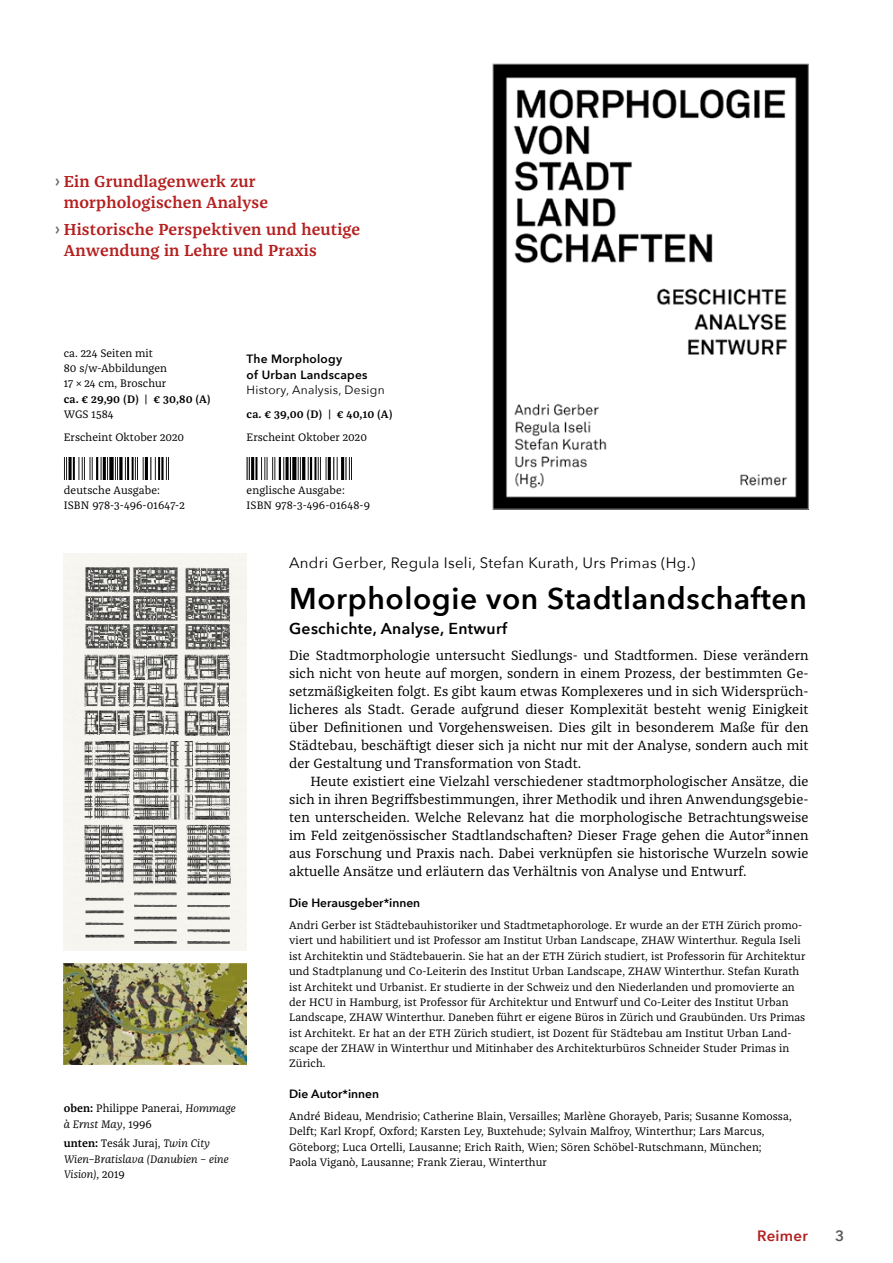
<style>
.page{position:relative;width:893px;height:1263px;background:#fff}
.page>*{position:absolute;margin:0;border:0;box-sizing:border-box;transform-origin:0 0}
.t1{font:600 30px "Avenir Next";letter-spacing:.02em;color:#000}
.t2{font:600 16.5px/21px "Franziska Pro";letter-spacing:.01em;color:#b51f1f}
.t3{font:600 15.75px "Avenir Next";letter-spacing:.02em;color:#000}
.t4{font:15px "Avenir Next";letter-spacing:.02em;color:#000}
.t5{font:600 15px "Avenir Next";letter-spacing:.02em;color:#b51f1f}
.t6{font:600 15px "Avenir Next";color:#575756}
.t7{font:13.8px/18px "Franziska Pro";letter-spacing:.005em;color:#000;text-align:justify}
.t8{font:600 12px "Avenir Next";color:#000}
.t9{font:600 12px/15.3px "Avenir Next";letter-spacing:.02em;color:#000}
.t10{font:12px "Avenir Next";letter-spacing:.02em;color:#000}
.t11{font:11.25px/15.5px "Franziska Pro";letter-spacing:.01em;color:#000}
.t12{font:italic 11.25px/15.5px "Franziska Pro";letter-spacing:.005em;color:#000}
.t13{font:600 11.25px "Franziska Pro";letter-spacing:.005em;color:#000}
.s1{font-family:"Avenir Next";color:#706f6f}
.s2{font-weight:600}
.s3{font-style:italic}
.s4{font-weight:600;font-style:normal}
.s5{font-style:normal}
</style>
<div class="page">
<img style="left:495px;top:66px;width:311px;height:441px">
<img style="left:64px;top:458px;width:105px;height:21px">
<img style="left:246px;top:458px;width:106px;height:21px">
<img style="left:64px;top:553px;width:183px;height:397px">
<img style="left:64px;top:963px;width:182px;height:101px">
<h2 class="t2" style="left:64px;top:170px;width:206px;text-indent:-8px"><span class="s1">›</span> Ein Grundlagenwerk zur morphologischen Analyse</h2>
<h2 class="t2" style="left:64px;top:219px;width:298px;text-indent:-8px"><span class="s1">›</span> Historische Perspektiven und heutige<br>Anwendung in Lehre und Praxis</h2>
<p class="t11" style="left:64px;top:345px;width:105px">ca. 224 Seiten mit<br>80 s/w-Abbildungen<br>17 × 24 cm, Broschur</p>
<p class="t13" style="left:64px;top:392px;width:149px">ca. € 29,90 (D) | € 30,80 (A)</p>
<p class="t11" style="left:64px;top:403px;width:122px;line-height:23.1px">WGS 1584<br>Erscheint Oktober 2020</p>
<p class="t9" style="left:247px;top:351px;width:122px">The Morphology<br>of Urban Landscapes</p>
<p class="t10" style="left:247px;top:380px;width:140px">History, Analysis, Design</p>
<p class="t13" style="left:247px;top:407px;width:147px">ca. € 39,00 (D) | € 40,10 (A)</p>
<p class="t11" style="left:247px;top:430px;width:122px">Erscheint Oktober 2020</p>
<p class="t11" style="left:64px;top:482px;width:122px">deutsche Ausgabe:<br>ISBN 978-3-496-01647-2</p>
<p class="t11" style="left:247px;top:482px;width:125px">englische Ausgabe:<br>ISBN 978-3-496-01648-9</p>
<p class="t11" style="left:64px;top:1100px;width:173px"><span class="s2">oben:</span> Philippe Panerai, <span class="s3">Hommage à Ernst May</span>, 1996</p>
<p class="t12" style="left:64px;top:1135px;width:166px"><span class="s4">unten:</span> <span class="s5">Tesák Juraj,</span> Twin City<br>Wien–Bratislava (Danubien – eine<br>Vision)<span class="s5">, 2019</span></p>
<h3 class="t4" style="left:289px;top:550px;width:408px">Andri Gerber, Regula Iseli, Stefan Kurath, Urs Primas (Hg.)</h3>
<h1 class="t1" style="left:289px;top:572px;width:519px">Morphologie von Stadtlandschaften</h1>
<h3 class="t3" style="left:289px;top:615px;width:220px">Geschichte, Analyse, Entwurf</h3>
<p class="t7" style="left:289px;top:647px;width:521px">Die Stadtmorphologie untersucht Siedlungs- und Stadtformen. Diese verändern sich nicht von heute auf morgen, sondern in einem Prozess, der bestimmten Ge&shy;setzmäßigkeiten folgt. Es gibt kaum etwas Komplexeres und in sich Widersprüch&shy;licheres als Stadt. Gerade aufgrund dieser Komplexität besteht wenig Einigkeit über Definitionen und Vorgehensweisen. Dies gilt in besonderem Maße für den Städtebau, beschäftigt dieser sich ja nicht nur mit der Analyse, sondern auch mit der Gestaltung und Transformation von Stadt.</p>
<p class="t7" style="left:289px;top:773px;width:521px;text-indent:21px">Heute existiert eine Vielzahl verschiedener stadtmorphologischer Ansätze, die sich in ihren Begriffsbestimmungen, ihrer Methodik und ihren Anwendungsgebie&shy;ten unterscheiden. Welche Relevanz hat die morphologische Betrachtungsweise im Feld zeitgenössischer Stadtlandschaften? Dieser Frage gehen die Autor*innen aus Forschung und Praxis nach. Dabei verknüpfen sie historische Wurzeln sowie aktuelle Ansätze und erläutern das Verhältnis von Analyse und Entwurf.</p>
<p class="t8" style="left:289px;top:893px;width:133px">Die Herausgeber*innen</p>
<p class="t11" style="left:289px;top:917px;width:518px">Andri Gerber ist Städtebauhistoriker und Stadtmetaphorologe. Er wurde an der ETH Zürich promo&shy;viert und habilitiert und ist Professor am Institut Urban Landscape, ZHAW Winterthur. Regula Iseli ist Architektin und Städtebauerin. Sie hat an der ETH Zürich studiert, ist Professorin für Architektur und Stadtplanung und Co-Leiterin des Institut Urban Landscape, ZHAW Winterthur. Stefan Kurath ist Architekt und Urbanist. Er studierte in der Schweiz und den Niederlanden und promovierte an der HCU in Hamburg, ist Professor für Architektur und Entwurf und Co-Leiter des Institut Urban Landscape, ZHAW Winterthur. Daneben führt er eigene Büros in Zürich und Graubünden. Urs Primas ist Architekt. Er hat an der ETH Zürich studiert, ist Dozent für Städtebau am Institut Urban Land&shy;scape der ZHAW in Winterthur und Mitinhaber des Architekturbüros Schneider Studer Primas in Zürich.</p>
<p class="t8" style="left:289px;top:1084px;width:91px">Die Autor*innen</p>
<p class="t11" style="left:289px;top:1108px;width:504px">André Bideau, Mendrisio; Catherine Blain, Versailles; Marlène Ghorayeb, Paris; Susanne Komossa, Delft; Karl Kropf, Oxford; Karsten Ley, Buxtehude; Sylvain Malfroy, Winterthur; Lars Marcus, Göteborg; Luca Ortelli, Lausanne; Erich Raith, Wien; Sören Schöbel-Rutschmann, München; Paola Viganò, Lausanne; Frank Zierau, Winterthur</p>
<h3 class="t5" style="left:757px;top:1223px;width:52px">Reimer</h3>
<h3 class="t6" style="left:835px;top:1223px;width:11px">3</h3>
</div>
